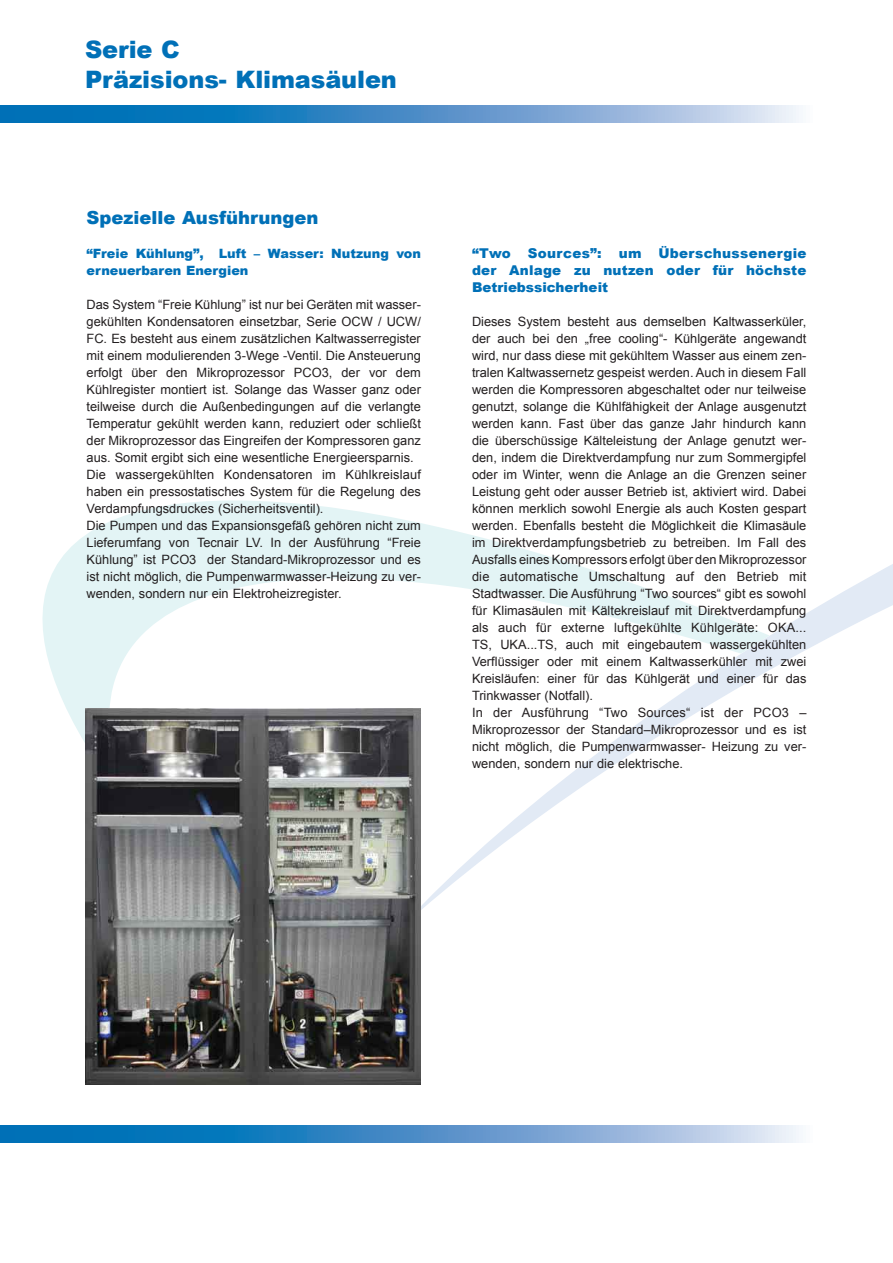
<style>
.page{position:relative;width:893px;height:1263px;background:#fff}
.page>*{position:absolute;margin:0;border:0;box-sizing:border-box;transform-origin:0 0}
.t1{font:900 24px/30px "Arial";letter-spacing:-.005em;color:#0070b7}
.t2{font:900 18px "Arial";color:#0070b7}
.t3{font:900 13.5px/17px "Arial";letter-spacing:.015em;color:#0070b7;text-align:justify}
.t4{font:12.9px/17px "Arial";color:#231f20}
.t5{font:900 12.9px/17px "Arial";color:#0070b7}
</style>
<div class="page">
<svg style="left:421px;top:564px;width:471px;height:346px"></svg>
<svg style="left:42px;top:500px;width:727px;height:306px"></svg>
<svg style="left:0;top:1125px;width:799px;height:18px;background:#5297cb"></svg>
<svg style="left:0;top:105px;width:799px;height:17px;background:#5297cb"></svg>
<svg style="left:892px;top:564px;width:1px;height:41px"></svg>
<img style="left:85px;top:709px;width:336px;height:375px">
<h1 class="t1" style="left:85px;top:33px;width:313px">Serie C<br>Präzisions- Klimasäulen</h1>
<h2 class="t2" style="left:87px;top:205px;width:234px">Spezielle Ausführungen</h2>
<p class="t5" style="left:87px;top:245px;width:336px">“Freie Kühlung”, Luft – Wasser: Nutzung von erneuerbaren Energien</p>
<p class="t4" style="left:87px;top:296px;width:336px">Das System “Freie Kühlung” ist nur bei Geräten mit wasser&shy;gekühlten Kondensatoren einsetzbar, Serie OCW / UCW/ FC. Es besteht aus einem zusätzlichen Kaltwasserregister mit einem modulierenden 3-Wege -Ventil. Die Ansteuerung erfolgt über den Mikroprozessor PCO3, der vor dem Kühlregister montiert ist. Solange das Wasser ganz oder teilweise durch die Außenbedingungen auf die verlangte Temperatur gekühlt werden kann, reduziert oder schließt der Mikroprozessor das Eingreifen der Kompressoren ganz aus. Somit ergibt sich eine wesentliche Energieersparnis.<br>Die wassergekühlten Kondensatoren im Kühlkreislauf haben ein pressostatisches System für die Regelung des Verdampfungsdruckes (Sicherheitsventil).<br>Die Pumpen und das Expansionsgefäß gehören nicht zum Lieferumfang von Tecnair LV. In der Ausführung “Freie Kühlung” ist PCO3 der Standard-Mikroprozessor und es ist nicht möglich, die Pumpenwarmwasser-Heizung zu ver&shy;wenden, sondern nur ein Elektroheizregister.</p>
<p class="t3" style="left:472px;top:244px;width:336px">“Two Sources”: um Überschussenergie der Anlage zu nutzen oder für höchste Betriebssicherheit</p>
<p class="t4" style="left:472px;top:313px;width:336px">Dieses System besteht aus demselben Kaltwasserküler, der auch bei den „free cooling“- Kühlgeräte angewandt wird, nur dass diese mit gekühltem Wasser aus einem zen&shy;tralen Kaltwassernetz gespeist werden. Auch in diesem Fall werden die Kompressoren abgeschaltet oder nur teilweise genutzt, solange die Kühlfähigkeit der Anlage ausgenutzt werden kann. Fast über das ganze Jahr hindurch kann die überschüssige Kälteleistung der Anlage genutzt wer&shy;den, indem die Direktverdampfung nur zum Sommergipfel oder im Winter, wenn die Anlage an die Grenzen seiner Leistung geht oder ausser Betrieb ist, aktiviert wird. Dabei können merklich sowohl Energie als auch Kosten gespart werden. Ebenfalls besteht die Möglichkeit die Klimasäule im Direktverdampfungsbetrieb zu betreiben. Im Fall des Ausfalls eines Kompressors erfolgt über den Mikroprozessor die automatische Umschaltung auf den Betrieb mit Stadtwasser. Die Ausführung “Two sources“ gibt es sowohl für Klimasäulen mit Kältekreislauf mit Direktverdampfung als auch für externe luftgekühlte Kühlgeräte: OKA...<br>TS, UKA...TS, auch mit eingebautem wassergekühlten Verflüssiger oder mit einem Kaltwasserkühler mit zwei Kreisläufen: einer für das Kühlgerät und einer für das Trinkwasser (Notfall).<br>In der Ausführung “Two Sources“ ist der PCO3 – Mikroprozessor der Standard–Mikroprozessor und es ist nicht möglich, die Pumpenwarmwasser- Heizung zu ver&shy;wenden, sondern nur die elektrische.</p>
</div>
